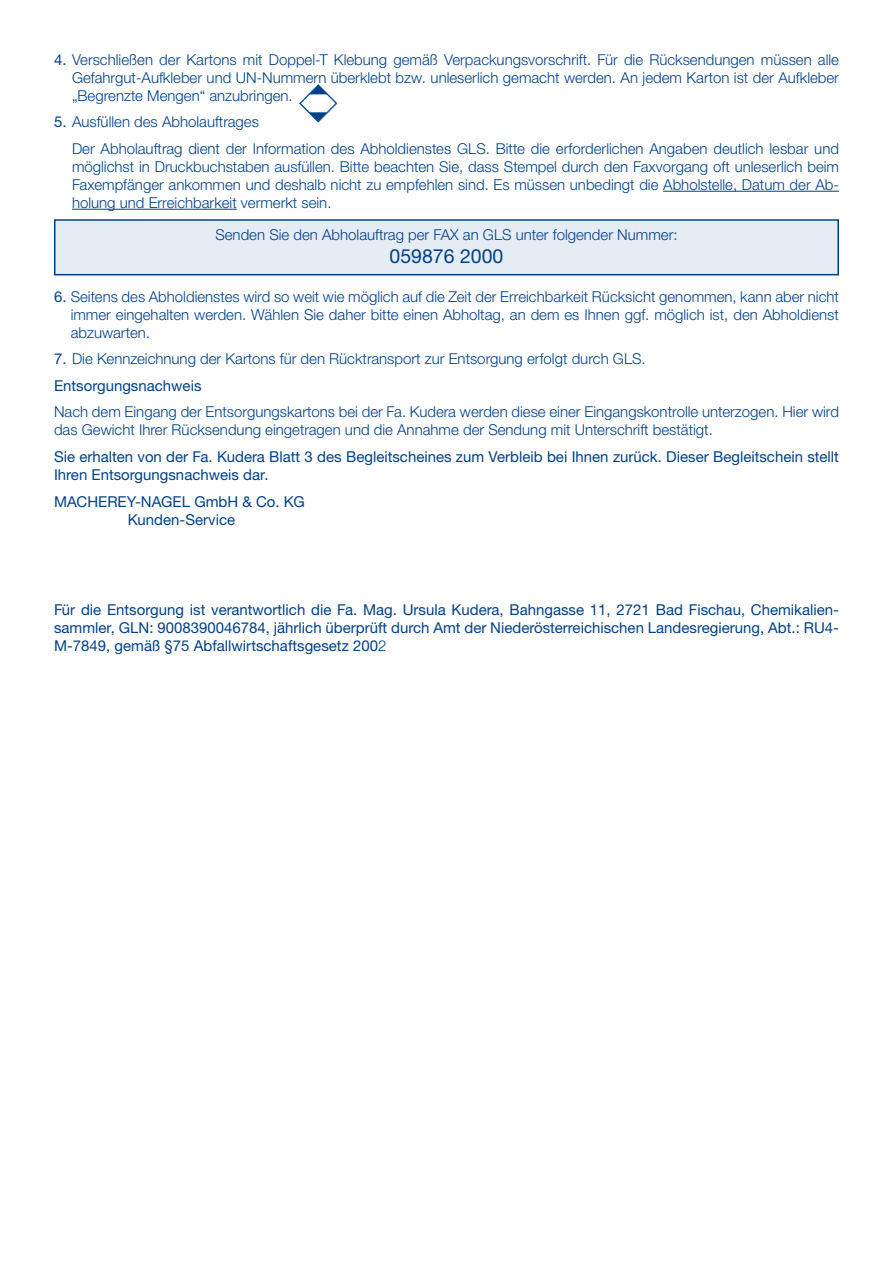
<style>
.page{position:relative;width:893px;height:1263px;background:#fff}
.page>*{position:absolute;margin:0;border:0;box-sizing:border-box;transform-origin:0 0}
.t1{font:19.5px "Helvetica Neue LTW1 G";color:#004189}
.t2{font:300 15px/18px "Helvetica Neue LTW1 G";color:#004189;text-align:justify}
.t3{font:15px/18px "Helvetica Neue LTW1 G";color:#004189}
.s1{font-weight:400}
.s2{font-weight:300}
</style>
<div class="page">
<hr style="left:663px;top:191px;width:176px;height:1px;background:#004189">
<hr style="left:72px;top:209px;width:165px;height:1px;background:#004189">
<div style="left:55px;top:220px;width:783px;height:55px;background:#e6ecf3"></div>
<div style="left:54px;top:219px;width:785px;height:56px;border:2px solid #004189"></div>
<svg style="left:299px;top:84px;width:38px;height:38px"></svg>
<p class="t2" style="left:72px;top:50px;width:768px;text-indent:-18px"><span class="s1">4.</span> Verschließen der Kartons mit Doppel-T Klebung gemäß Verpackungsvorschrift. Für die Rücksendungen müssen alle Gefahrgut-Aufkleber und UN-Nummern überklebt bzw. unleserlich gemacht werden. An jedem Karton ist der Aufkleber „Begrenzte Mengen“ anzubringen.</p>
<p class="t2" style="left:72px;top:109px;width:768px;line-height:26.5px;text-indent:-18px"><span class="s1">5.</span> Ausfüllen des Abholauftrages<br>Der Abholauftrag dient der Information des Abholdienstes GLS. Bitte die erforderlichen Angaben deutlich lesbar und</p>
<p class="t2" style="left:72px;top:157px;width:768px">möglichst in Druckbuchstaben ausfüllen. Bitte beachten Sie, dass Stempel durch den Faxvorgang oft unleserlich beim Faxempfänger ankommen und deshalb nicht zu empfehlen sind. Es müssen unbedingt die Abholstelle, Datum der Ab&shy;holung und Erreichbarkeit vermerkt sein.</p>
<p class="t2" style="left:215px;top:226px;width:464px">Senden Sie den Abholauftrag per FAX an GLS unter folgender Nummer:</p>
<h1 class="t1" style="left:390px;top:244px;width:115px">059876 2000</h1>
<p class="t2" style="left:71px;top:288px;width:770px;text-indent:-17px"><span class="s1">6.</span> Seitens des Abholdienstes wird so weit wie möglich auf die Zeit der Erreichbarkeit Rücksicht genommen, kann aber nicht immer eingehalten werden. Wählen Sie daher bitte einen Abholtag, an dem es Ihnen ggf. möglich ist, den Abholdienst abzuwarten.</p>
<p class="t2" style="left:54px;top:346px;width:593px;line-height:26.5px"><span class="s1">7.</span> Die Kennzeichnung der Kartons für den Rücktransport zur Entsorgung erfolgt durch GLS.<br><span class="s1">Entsorgungsnachweis</span></p>
<p class="t2" style="left:54px;top:403px;width:786px">Nach dem Eingang der Entsorgungskartons bei der Fa. Kudera werden diese einer Eingangskontrolle unterzogen. Hier wird das Gewicht Ihrer Rücksendung eingetragen und die Annahme der Sendung mit Unterschrift bestätigt.</p>
<p class="t3" style="left:54px;top:447px;width:786px">Sie erhalten von der Fa. Kudera Blatt 3 des Begleitscheines zum Verbleib bei Ihnen zurück. Dieser Begleitschein stellt<br>Ihren Entsorgungsnachweis dar.</p>
<p class="t3" style="left:54px;top:492px;width:252px;text-align:center">MACHEREY-NAGEL GmbH &amp; Co. KG<br>Kunden-Service</p>
<p class="t3" style="left:54px;top:600px;width:786px;text-align:justify">Für die Entsorgung ist verantwortlich die Fa. Mag. Ursula Kudera, Bahngasse 11, 2721 Bad Fischau, Chemikalien&shy;sammler, GLN: 9008390046784, jährlich überprüft durch Amt der Niederösterreichischen Landesregierung, Abt.: RU4- M-7849, gemäß §75 Abfallwirtschaftsgesetz 200<span class="s2">2</span></p>
</div>
